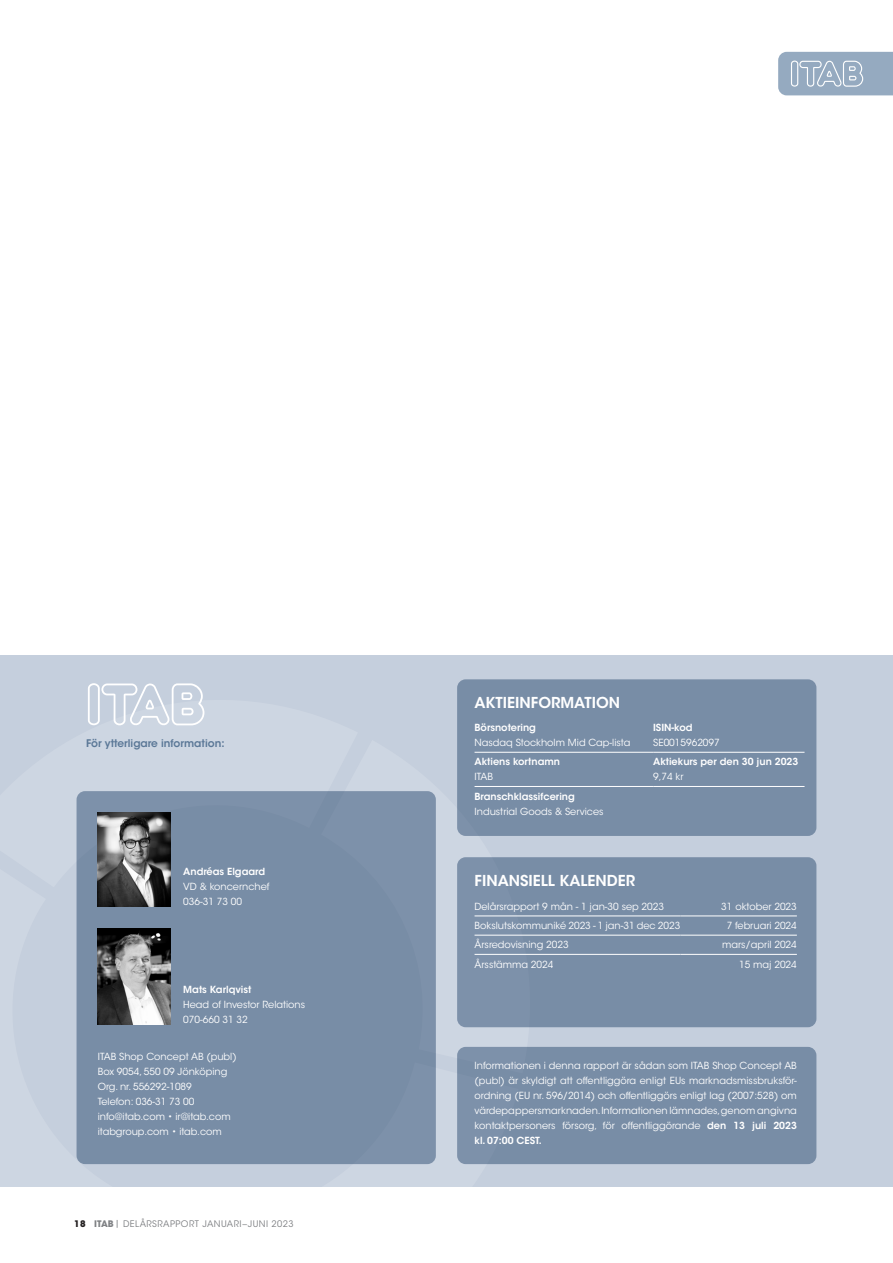
<style>
.page{position:relative;width:893px;height:1263px;background:#fff}
.page>*{position:absolute;margin:0;border:0;box-sizing:border-box;transform-origin:0 0}
.Notrubrik{font:600 15px "ITC Avant Garde Std";color:#fff}
.t1{font:600 10.5px "ITC Avant Garde Std";color:#5b7897}
.Brödtext{font:9.75px/15px "ITC Avant Garde Std";color:#fff;text-align:justify}
.Brödtext-2{font:600 9.75px/15px "ITC Avant Garde Std";color:#fff}
.t2{font:9px "ITC Avant Garde Std";letter-spacing:.05em;color:#808285}
.s1{font-weight:700;color:#231f20}
.s2{font-weight:700}
.s3{font-weight:600}
.s4{font-weight:400}
</style>
<div class="page">
<svg style="left:778px;top:52px;width:115px;height:43px;background:#9eb1c5"></svg>
<div style="left:0;top:655px;width:893px;height:531px;background:#c5cfdd"></div>
<div style="left:77px;top:791px;width:359px;height:373px;background:#788da6;border-radius:9px"></div>
<div style="left:457px;top:857px;width:359px;height:170px;background:#788da6;border-radius:9px"></div>
<div style="left:457px;top:679px;width:359px;height:157px;background:#788da6;border-radius:9px"></div>
<hr style="left:475px;top:916px;width:205px;height:1px;background:#fff">
<hr style="left:680px;top:916px;width:117px;height:1px;background:#fff">
<hr style="left:475px;top:935px;width:205px;height:1px;background:#fff">
<hr style="left:680px;top:935px;width:117px;height:1px;background:#fff">
<hr style="left:475px;top:954px;width:205px;height:1px;background:#fff">
<hr style="left:680px;top:954px;width:117px;height:1px;background:#fff">
<div style="left:457px;top:1047px;width:359px;height:117px;background:#788da6;border-radius:9px"></div>
<hr style="left:475px;top:752px;width:178px;height:1px;background:#fff">
<hr style="left:653px;top:752px;width:151px;height:1px;background:#fff">
<hr style="left:475px;top:786px;width:178px;height:1px;background:#fff">
<hr style="left:653px;top:786px;width:151px;height:1px;background:#fff">
<svg style="left:88px;top:683px;width:116px;height:43px"></svg>
<img style="left:98px;top:813px;width:73px;height:94px">
<img style="left:98px;top:928px;width:73px;height:96px">
<p class="t1" style="left:86px;top:737px;width:140px">För ytterligare information:</p>
<p class="Brödtext-2" style="left:183px;top:864px;width:83px">Andréas Elgaard</p>
<p class="Brödtext" style="left:183px;top:879px;width:88px">VD &amp; koncernchef</p>
<p class="Brödtext" style="left:183px;top:894px;width:60px">036-31 73 00</p>
<p class="Brödtext-2" style="left:183px;top:982px;width:70px">Mats Karlqvist</p>
<p class="Brödtext" style="left:183px;top:997px;width:123px">Head of Investor Relations</p>
<p class="Brödtext" style="left:183px;top:1012px;width:66px">070-660 31 32</p>
<p class="Brödtext" style="left:98px;top:1049px;width:140px">ITAB Shop Concept AB (publ)</p>
<p class="Brödtext" style="left:98px;top:1064px;width:131px">Box 9054, 550 09 Jönköping</p>
<p class="Brödtext" style="left:98px;top:1079px;width:96px">Org. nr. 556292-1089</p>
<p class="Brödtext" style="left:98px;top:1094px;width:98px">Telefon: 036-31 73 00</p>
<p class="Brödtext" style="left:98px;top:1109px;width:134px">info@itab.com • ir@itab.com</p>
<p class="Brödtext" style="left:98px;top:1124px;width:126px">itabgroup.com • itab.com</p>
<p class="t2" style="left:74px;top:1219px;width:221px"><span class="s1">18</span> <span class="s2">ITAB</span> DELÅRSRAPPORT JANUARI−JUNI 2023</p>
<p class="Notrubrik" style="left:475px;top:693px;width:147px">AKTIEINFORMATION</p>
<p class="Brödtext-2" style="left:475px;top:720px;width:63px">Börsnotering</p>
<p class="Brödtext" style="left:475px;top:735px;width:157px">Nasdaq Stockholm Mid Cap-lista</p>
<p class="Brödtext-2" style="left:475px;top:754px;width:87px">Aktiens kortnamn</p>
<p class="Brödtext" style="left:475px;top:769px;width:20px">ITAB</p>
<p class="Brödtext" style="left:475px;top:789px;width:130px"><span class="s3">Branschklassifcering<br></span>Industrial Goods &amp; Services</p>
<p class="Brödtext-2" style="left:653px;top:720px;width:41px">ISIN-kod</p>
<p class="Brödtext" style="left:653px;top:735px;width:68px">SE0015962097</p>
<p class="Brödtext-2" style="left:653px;top:754px;width:147px">Aktiekurs per den 30 jun 2023<br><span class="s4">9,74 kr</span></p>
<p class="Notrubrik" style="left:475px;top:871px;width:162px">FINANSIELL KALENDER</p>
<p class="Brödtext" style="left:475px;top:899px;width:191px">Delårsrapport 9 mån - 1 jan-30 sep 2023</p>
<p class="Brödtext" style="left:721px;top:899px;width:77px">31 oktober 2023</p>
<p class="Brödtext" style="left:475px;top:918px;width:207px">Bokslutskommuniké 2023 - 1 jan-31 dec 2023</p>
<p class="Brödtext" style="left:727px;top:918px;width:72px">7 februari 2024</p>
<p class="Brödtext" style="left:475px;top:937px;width:96px">Årsredovisning 2023</p>
<p class="Brödtext" style="left:722px;top:937px;width:76px">mars/april 2024</p>
<p class="Brödtext" style="left:475px;top:957px;width:80px">Årsstämma 2024</p>
<p class="Brödtext" style="left:739px;top:957px;width:59px">15 maj 2024</p>
<p class="Brödtext" style="left:475px;top:1058px;width:324px">Informationen i denna rapport är sådan som ITAB Shop Concept AB (publ) är skyldigt att offentliggöra enligt EUs marknadsmissbruksför&shy;ordning (EU nr. 596/2014) och offentliggörs enligt lag (2007:528) om värdepappersmarknaden.Informationen lämnades,genom angivna kontaktpersoners försorg, för offentliggörande <span class="s3">den 13 juli 2023 kl. 07:00 CEST.</span></p>
</div>
